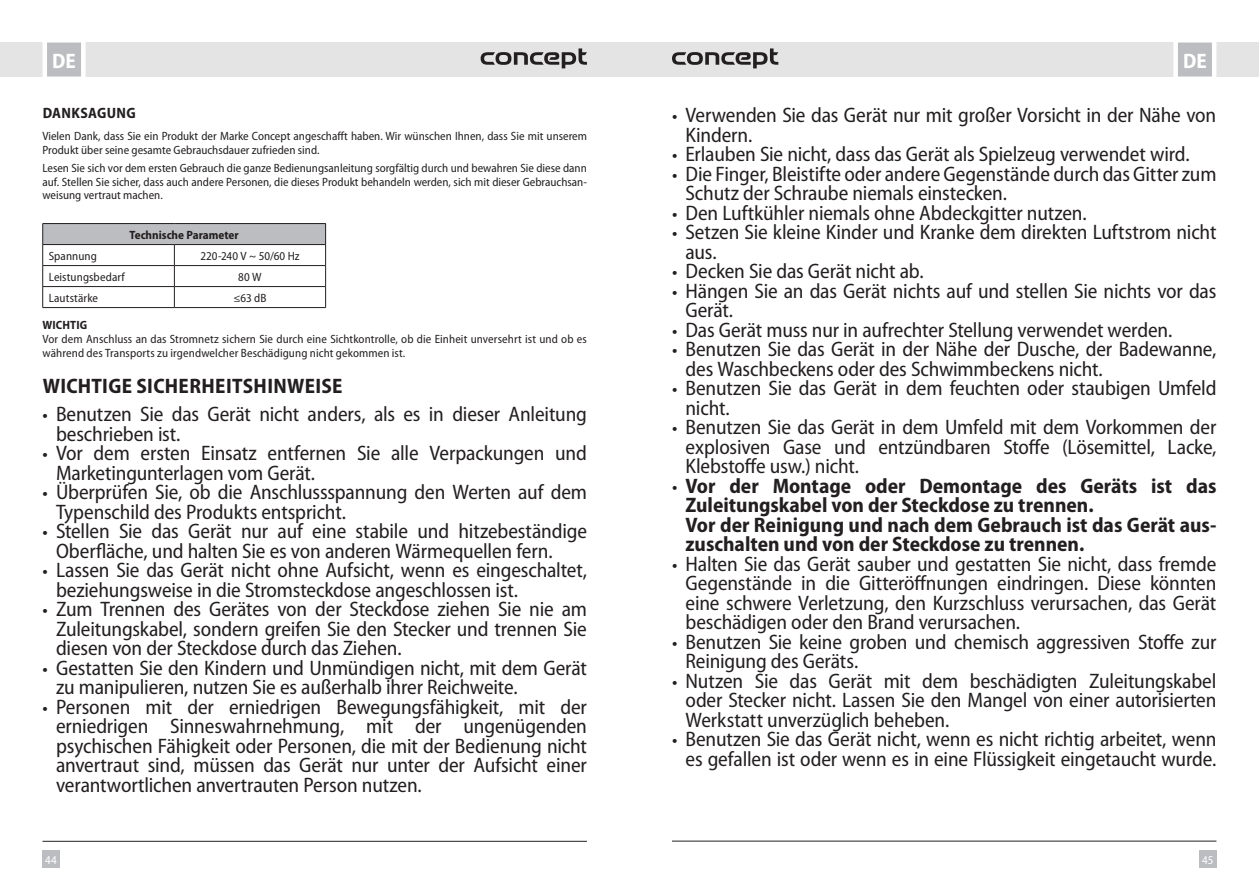
<style>
.page{position:relative;width:1259px;height:893px;background:#fff}
.page>*{position:absolute;margin:0;border:0;box-sizing:border-box;transform-origin:0 0}
.t1{font:semi-condensed 21px/19.5px "Myriad Pro";letter-spacing:-.01em;color:#231f20}
.t2{font:700 semi-condensed 21px/19.5px "Myriad Pro";color:#231f20}
.t3{font:700 semi-condensed 21px "Myriad Pro";color:#fff}
.t4{font:700 semi-condensed 15px "Myriad Pro";letter-spacing:.025em;color:#231f20}
.t5{font:semi-condensed 12px/13.8px "Myriad Pro";color:#231f20}
.t6{font:700 semi-condensed 12px "Myriad Pro";color:#231f20}
.t7{font:semi-condensed 12px "Myriad Pro";color:#fff}
.s1{font-size:19.5px}
.s2{font-weight:400;font-size:19.5px}
</style>
<div class="page">
<div style="left:629px;top:43px;width:630px;height:34px;background:#e4e4e4"></div>
<div style="left:0;top:43px;width:629px;height:34px;background:#e4e4e4"></div>
<div style="left:43px;top:850px;width:17px;height:17px;background:#bcbdc0"></div>
<div style="left:1199px;top:850px;width:17px;height:17px;background:#bcbdc0"></div>
<svg style="left:1171px;top:42px;width:47px;height:35px;background:#cdced0"></svg>
<svg style="left:40px;top:42px;width:48px;height:35px;background:#ceced0"></svg>
<hr style="left:672px;top:841px;width:544px;height:1px;background:#231f20">
<hr style="left:43px;top:841px;width:544px;height:1px;background:#231f20">
<svg style="left:480px;top:48px;width:107px;height:20px"></svg>
<svg style="left:672px;top:48px;width:106px;height:20px"></svg>
<div style="left:43px;top:224px;width:283px;height:21px;background:#bcbdc0"></div>
<hr style="left:43px;top:223px;width:131px;height:1px;background:#231f20">
<hr style="left:174px;top:223px;width:152px;height:1px;background:#231f20">
<hr style="left:43px;top:244px;width:131px;height:1px;background:#231f20">
<hr style="left:174px;top:244px;width:152px;height:1px;background:#231f20">
<hr style="left:43px;top:265px;width:131px;height:1px;background:#231f20">
<hr style="left:174px;top:265px;width:152px;height:1px;background:#231f20">
<hr style="left:43px;top:286px;width:131px;height:1px;background:#231f20">
<svg style="left:42px;top:224px;width:1px;height:83px"></svg>
<hr style="left:174px;top:286px;width:152px;height:1px;background:#231f20">
<svg style="left:174px;top:245px;width:1px;height:62px"></svg>
<svg style="left:325px;top:224px;width:1px;height:83px"></svg>
<hr style="left:43px;top:307px;width:131px;height:1px;background:#231f20">
<hr style="left:174px;top:307px;width:152px;height:1px;background:#231f20">
<p class="t3" style="left:52px;top:48px;width:25px">DE</p>
<p class="t3" style="left:1183px;top:48px;width:25px">DE</p>
<p class="t4" style="left:43px;top:103px;width:95px">DANKSAGUNG</p>
<p class="t5" style="left:43px;top:129px;width:546px">Vielen Dank, dass Sie ein Produkt der Marke Concept angeschafft haben. Wir wünschen Ihnen, dass Sie mit unserem<br>Produkt über seine gesamte Gebrauchsdauer zufrieden sind.</p>
<p class="t5" style="left:43px;top:161px;width:546px;text-align:justify">Lesen Sie sich vor dem ersten Gebrauch die ganze Bedienungsanleitung sorgfältig durch und bewahren Sie diese dann auf. Stellen Sie sicher, dass auch andere Personen, die dieses Produkt behandeln werden, sich mit dieser Gebrauchsan&shy;weisung vertraut machen.</p>
<p class="t6" style="left:130px;top:227px;width:111px">Technische Parameter</p>
<p class="t5" style="left:49px;top:248px;width:50px">Spannung</p>
<p class="t5" style="left:200px;top:248px;width:101px">220-240 V ~ 50/60 Hz</p>
<p class="t5" style="left:49px;top:269px;width:78px">Leistungsbedarf</p>
<p class="t5" style="left:238px;top:269px;width:25px">80 W</p>
<p class="t5" style="left:49px;top:290px;width:51px">Lautstärke</p>
<p class="t5" style="left:233px;top:290px;width:35px">≤63 dB</p>
<p class="t6" style="left:43px;top:318px;width:46px">WICHTIG</p>
<p class="t5" style="left:43px;top:332px;width:546px">Vor dem Anschluss an das Stromnetz sichern Sie durch eine Sichtkontrolle, ob die Einheit unversehrt ist und ob es während des Transports zu irgendwelcher Beschädigung nicht gekommen ist.</p>
<p class="t2" style="left:43px;top:376px;width:301px">WICHTIGE SICHERHEITSHINWEISE</p>
<p class="t1" style="left:56px;top:404px;width:532px;text-indent:-14px"><span class="s1">•</span> Benutzen Sie das Gerät nicht anders, als es in dieser Anleitung beschrieben ist.</p>
<p class="t1" style="left:56px;top:443px;width:532px;text-indent:-14px"><span class="s1">•</span> Vor dem ersten Einsatz entfernen Sie alle Verpackungen und<br>Marketingunterlagen vom Gerät.</p>
<p class="t1" style="left:56px;top:482px;width:532px;text-indent:-14px"><span class="s1">•</span> Überprüfen Sie, ob die Anschlussspannung den Werten auf dem<br>Typenschild des Produkts entspricht.</p>
<p class="t1" style="left:56px;top:521px;width:532px;text-indent:-14px"><span class="s1">•</span> Stellen Sie das Gerät nur auf eine stabile und hitzebeständige<br>Oberfläche, und halten Sie es von anderen Wärmequellen fern.</p>
<p class="t1" style="left:56px;top:560px;width:532px;text-indent:-14px"><span class="s1">•</span> Lassen Sie das Gerät nicht ohne Aufsicht, wenn es eingeschaltet, beziehungsweise in die Stromsteckdose angeschlossen ist.</p>
<p class="t1" style="left:56px;top:599px;width:532px;text-align:justify;text-indent:-14px"><span class="s1">•</span> Zum Trennen des Gerätes von der Steckdose ziehen Sie nie am Zuleitungskabel, sondern greifen Sie den Stecker und trennen Sie diesen von der Steckdose durch das Ziehen.</p>
<p class="t1" style="left:56px;top:657px;width:532px;text-indent:-14px"><span class="s1">•</span> Gestatten Sie den Kindern und Unmündigen nicht, mit dem Gerät zu manipulieren, nutzen Sie es außerhalb ihrer Reichweite.</p>
<p class="t1" style="left:56px;top:696px;width:532px;text-align:justify;text-indent:-14px"><span class="s1">•</span> Personen mit der erniedrigen Bewegungsfähigkeit, mit der erniedrigen Sinneswahrnehmung, mit der ungenügenden psychischen Fähigkeit oder Personen, die mit der Bedienung nicht anvertraut sind, müssen das Gerät nur unter der Aufsicht einer verantwortlichen anvertrauten Person nutzen.</p>
<p class="t1" style="left:685px;top:105px;width:532px;text-indent:-14px"><span class="s1">•</span> Verwenden Sie das Gerät nur mit großer Vorsicht in der Nähe von<br>Kindern.</p>
<p class="t1" style="left:672px;top:144px;width:519px"><span class="s1">•</span> Erlauben Sie nicht, dass das Gerät als Spielzeug verwendet wird.</p>
<p class="t1" style="left:685px;top:163px;width:532px;text-indent:-14px"><span class="s1">•</span> Die Finger, Bleistifte oder andere Gegenstände durch das Gitter zum<br>Schutz der Schraube niemals einstecken.</p>
<p class="t1" style="left:672px;top:202px;width:416px"><span class="s1">•</span> Den Luftkühler niemals ohne Abdeckgitter nutzen.</p>
<p class="t1" style="left:685px;top:222px;width:532px;text-indent:-14px"><span class="s1">•</span> Setzen Sie kleine Kinder und Kranke dem direkten Luftstrom nicht aus.</p>
<p class="t1" style="left:672px;top:261px;width:253px"><span class="s1">•</span> Decken Sie das Gerät nicht ab.</p>
<p class="t1" style="left:685px;top:280px;width:532px;text-indent:-14px"><span class="s1">•</span> Hängen Sie an das Gerät nichts auf und stellen Sie nichts vor das<br>Gerät.</p>
<p class="t1" style="left:672px;top:319px;width:502px"><span class="s1">•</span> Das Gerät muss nur in aufrechter Stellung verwendet werden.</p>
<p class="t1" style="left:685px;top:339px;width:532px;text-indent:-14px"><span class="s1">•</span> Benutzen Sie das Gerät in der Nähe der Dusche, der Badewanne, des Waschbeckens oder des Schwimmbeckens nicht.</p>
<p class="t1" style="left:685px;top:378px;width:532px;text-indent:-14px"><span class="s1">•</span> Benutzen Sie das Gerät in dem feuchten oder staubigen Umfeld nicht.</p>
<p class="t1" style="left:685px;top:417px;width:532px;text-align:justify;text-indent:-14px"><span class="s1">•</span> Benutzen Sie das Gerät in dem Umfeld mit dem Vorkommen der explosiven Gase und entzündbaren Stoffe (Lösemittel, Lacke, Klebstoffe usw.) nicht.</p>
<p class="t2" style="left:685px;top:475px;width:532px;text-indent:-14px"><span class="s2">•</span> Vor der Montage oder Demontage des Geräts ist das Zuleitungskabel von der Steckdose zu trennen.<br>Vor der Reinigung und nach dem Gebrauch ist das Gerät aus&shy;zuschalten und von der Steckdose zu trennen.</p>
<p class="t1" style="left:685px;top:553px;width:532px;text-align:justify;text-indent:-14px"><span class="s1">•</span> Halten Sie das Gerät sauber und gestatten Sie nicht, dass fremde Gegenstände in die Gitteröffnungen eindringen. Diese könnten eine schwere Verletzung, den Kurzschluss verursachen, das Gerät beschädigen oder den Brand verursachen.</p>
<p class="t1" style="left:685px;top:631px;width:532px;text-indent:-14px"><span class="s1">•</span> Benutzen Sie keine groben und chemisch aggressiven Stoffe zur<br>Reinigung des Geräts.</p>
<p class="t1" style="left:685px;top:670px;width:532px;text-align:justify;text-indent:-14px"><span class="s1">•</span> Nutzen Sie das Gerät mit dem beschädigten Zuleitungskabel oder Stecker nicht. Lassen Sie den Mangel von einer autorisierten Werkstatt unverzüglich beheben.</p>
<p class="t1" style="left:672px;top:729px;width:546px;text-align:right"><span class="s1">•</span> Benutzen Sie das Gerät nicht, wenn es nicht richtig arbeitet, wenn es gefallen ist oder wenn es in eine Flüssigkeit eingetaucht wurde.</p>
<p class="t7" style="left:45px;top:852px;width:13px">44</p>
<p class="t7" style="left:1202px;top:852px;width:13px">45</p>
</div>
